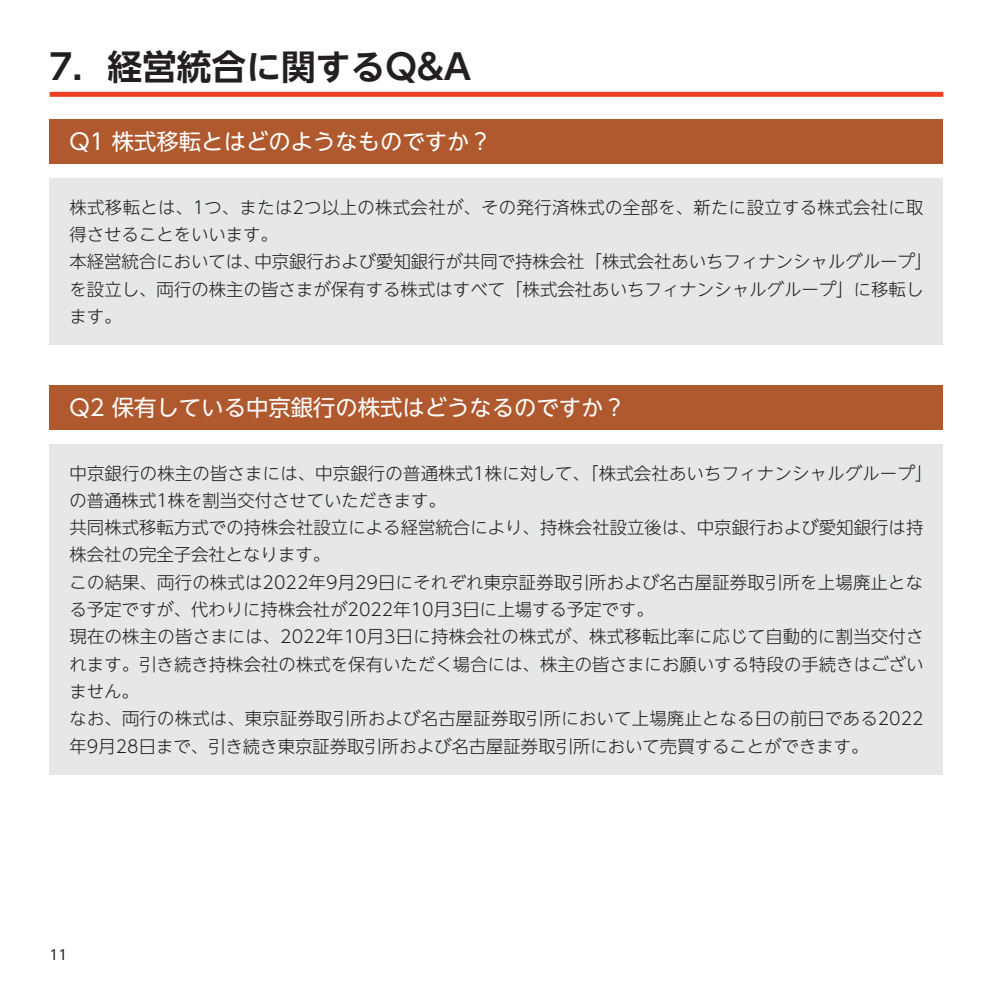
<style>
.page{position:relative;width:993px;height:993px;background:#fff}
.page>*{position:absolute;margin:0;border:0;box-sizing:border-box;transform-origin:0 0}
.t1{font:700 34.65px "UD Shin Go NT Pr 6 N De";color:#231f20}
.t2{font:22.4px "UD Shin Go NT Pr 6 N";color:#fff}
.t3{font:300 17.32px/27.3px "UD Shin Go NT Pr 6 N";letter-spacing:.005em;color:#231f20}
.t4{font:13.65px "UD Shin Go NT Pr 6 N";color:#231f20}
</style>
<div class="page">
<div style="left:50px;top:92px;width:893px;height:5px;background:#ef3e22"></div>
<div style="left:50px;top:119px;width:893px;height:45px;background:#b0592e"></div>
<div style="left:50px;top:179px;width:893px;height:166px;background:#e6e7e9"></div>
<div style="left:50px;top:384px;width:893px;height:45px;background:#b0592e"></div>
<div style="left:50px;top:444px;width:893px;height:330px;background:#e6e7e9"></div>
<h1 class="t1" style="left:50px;top:39px;width:423px">7．経営統合に関するQ&amp;A</h1>
<p class="t2" style="left:69px;top:123px;width:423px">Q1 株式移転とはどのようなものですか？</p>
<p class="t3" style="left:69px;top:193px;width:863px">株式移転とは、1つ、または2つ以上の株式会社が、その発行済株式の全部を、新たに設立する株式会社に取得させることをいいます。<br>本経営統合においては、中京銀行および愛知銀行が共同で持株会社「株式会社あいちフィナンシャルグループ」を設立し、両行の株主の皆さまが保有する株式はすべて「株式会社あいちフィナンシャルグループ」に移転します。</p>
<p class="t2" style="left:69px;top:389px;width:557px">Q2 保有している中京銀行の株式はどうなるのですか？</p>
<p class="t3" style="left:69px;top:458px;width:864px">中京銀行の株主の皆さまには、中京銀行の普通株式1株に対して、「株式会社あいちフィナンシャルグループ」の普通株式1株を割当交付させていただきます。<br>共同株式移転方式での持株会社設立による経営統合により、持株会社設立後は、中京銀行および愛知銀行は持株会社の完全子会社となります。<br>この結果、両行の株式は2022年9月29日にそれぞれ東京証券取引所および名古屋証券取引所を上場廃止となる予定ですが、代わりに持株会社が2022年10月3日に上場する予定です。<br>現在の株主の皆さまには、2022年10月3日に持株会社の株式が、株式移転比率に応じて自動的に割当交付されます。引き続き持株会社の株式を保有いただく場合には、株主の皆さまにお願いする特段の手続きはございません。<br>なお、両行の株式は、東京証券取引所および名古屋証券取引所において上場廃止となる日の前日である2022年9月28日まで、引き続き東京証券取引所および名古屋証券取引所において売買することができます。</p>
<p class="t4" style="left:50px;top:943px;width:20px">11</p>
</div>
